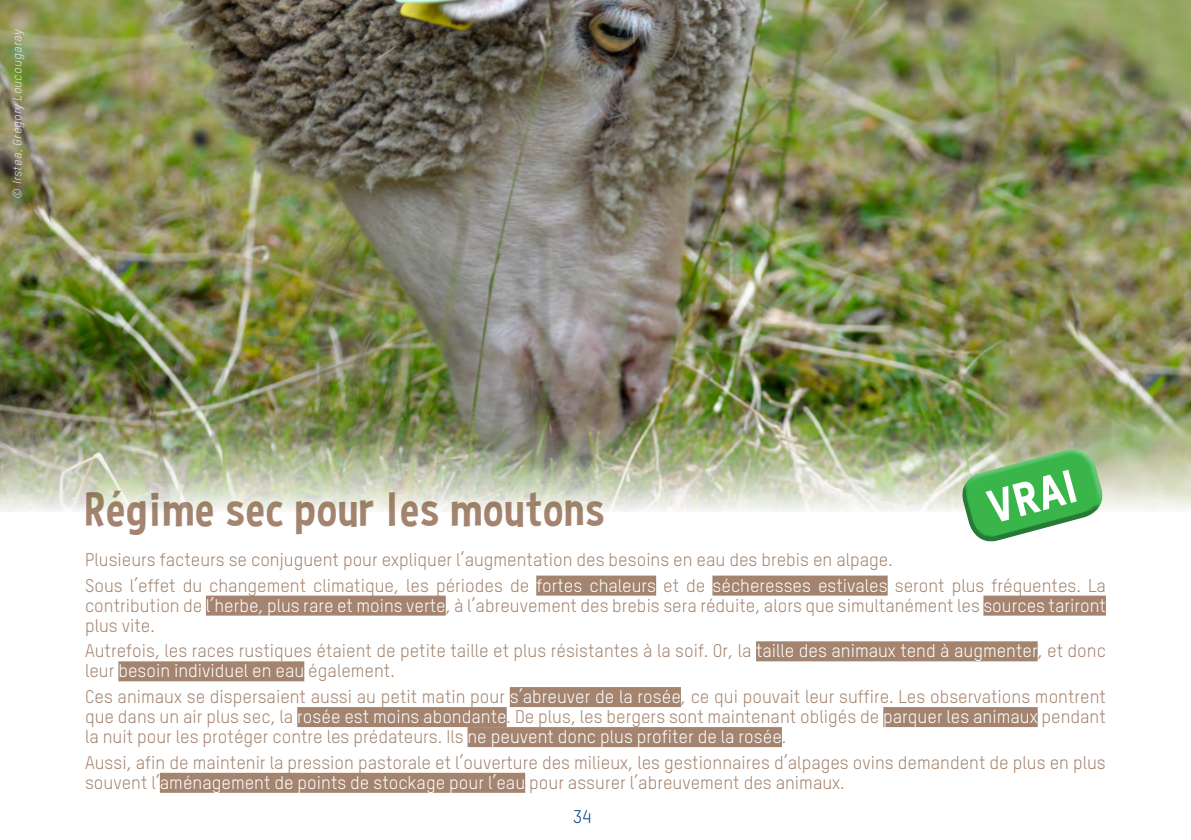
<style>
.page{position:relative;width:1191px;height:840px;background:#fff}
.page>*{position:absolute;margin:0;border:0;box-sizing:border-box;transform-origin:0 0}
.t1{font:48px "Curse Casual";letter-spacing:.02em;color:#a4846f}
.t2{font:46px "TSTAR Headline";color:#fff}
.t3{font:18px/20px "TSTAR";color:#a4846f}
.t4{font:18px "TSTAR";color:#023f88}
.t5{font:italic 300 12px "TSTAR";letter-spacing:.04em;color:#fff}
.s1{color:#fff}
</style>
<div class="page">
<div style="left:536px;top:575px;width:120px;height:20px;background:#a4846f"></div>
<div style="left:712px;top:575px;width:175px;height:20px;background:#a4846f"></div>
<div style="left:206px;top:595px;width:240px;height:20px;background:#a4846f"></div>
<div style="left:983px;top:595px;width:123px;height:20px;background:#a4846f"></div>
<div style="left:756px;top:641px;width:281px;height:20px;background:#a4846f"></div>
<div style="left:118px;top:661px;width:186px;height:20px;background:#a4846f"></div>
<div style="left:510px;top:686px;width:171px;height:20px;background:#a4846f"></div>
<div style="left:297px;top:706px;width:210px;height:20px;background:#a4846f"></div>
<div style="left:883px;top:706px;width:154px;height:20px;background:#a4846f"></div>
<div style="left:467px;top:726px;width:315px;height:20px;background:#a4846f"></div>
<div style="left:160px;top:772px;width:365px;height:20px;background:#a4846f"></div>
<img style="left:0;top:0;width:1191px;height:511px">
<svg style="left:952px;top:438px;width:160px;height:104px"></svg>
<p class="t5" style="left:10px;top:198px;width:170px;rotate:-90deg">© Irstea, Grégory Loucougaray</p>
<h2 class="t2" style="left:981px;top:480px;width:91px;rotate:-15deg">VRAI</h2>
<h1 class="t1" style="left:85px;top:481px;width:521px">Régime sec pour les moutons</h1>
<p class="t3" style="left:85px;top:546px;width:1022px;line-height:25.6px">Plusieurs facteurs se conjuguent pour expliquer l’augmentation des besoins en eau des brebis en alpage.<br>Sous l’effet du changement climatique, les périodes de <span class="s1">fortes chaleurs</span> et de <span class="s1">sécheresses estivales</span> seront plus fréquentes. La</p>
<p class="t3" style="left:85px;top:594px;width:1022px">contribution de <span class="s1">l’herbe, plus rare et moins verte</span>, à l’abreuvement des brebis sera réduite, alors que simultanément les <span class="s1">sources tariront </span>plus vite.</p>
<p class="t3" style="left:85px;top:640px;width:1022px">Autrefois, les races rustiques étaient de petite taille et plus résistantes à la soif. Or, la <span class="s1">taille des animaux tend à augmenter</span>, et donc leur <span class="s1">besoin individuel en eau</span> également.</p>
<p class="t3" style="left:85px;top:686px;width:1022px;text-align:justify">Ces animaux se dispersaient aussi au petit matin pour <span class="s1">s’abreuver de la rosée</span>, ce qui pouvait leur suffire. Les observations montrent que dans un air plus sec, la <span class="s1">rosée est moins abondante</span>. De plus, les bergers sont maintenant obligés de <span class="s1">parquer les animaux</span> pendant la nuit pour les protéger contre les prédateurs. Ils <span class="s1">ne peuvent donc plus profiter de la rosée</span>.</p>
<p class="t3" style="left:85px;top:751px;width:1022px">Aussi, afin de maintenir la pression pastorale et l’ouverture des milieux, les gestionnaires d’alpages ovins demandent de plus en plus souvent l’<span class="s1">aménagement de points de stockage pour l’eau</span> pour assurer l’abreuvement des animaux.</p>
<p class="t4" style="left:573px;top:805px;width:20px">34</p>
</div>
